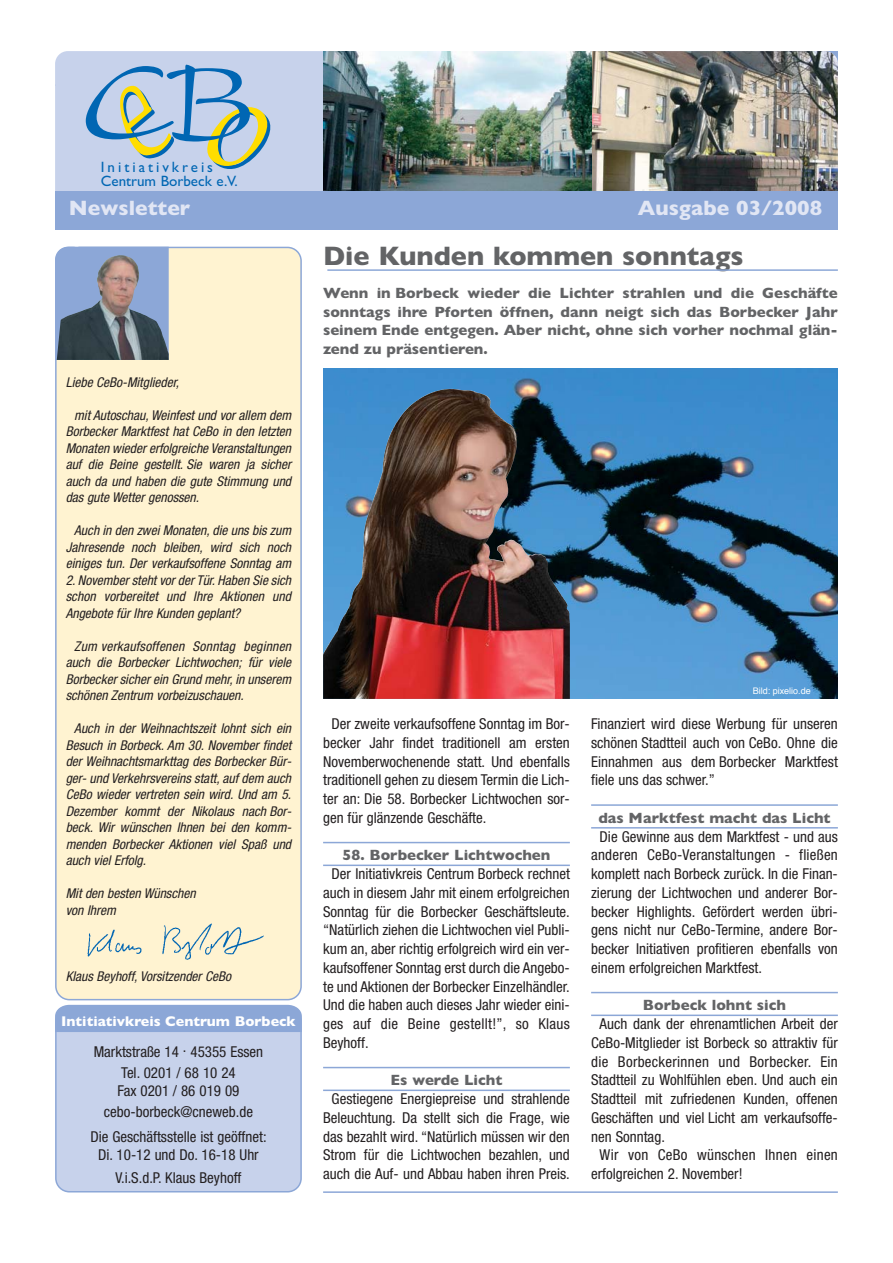
<style>
.page{position:relative;width:893px;height:1263px;background:#fff}
.page>*{position:absolute;margin:0;border:0;box-sizing:border-box;transform-origin:0 0}
.t1{font:700 27px "Gill Sans";color:#636466}
.t2{font:700 21px "Gill Sans";color:#e1e6f4}
.t3{font:condensed 15px/18.8px "Helvetica Neue";color:#231f20;text-align:justify}
.t4{font:700 15px/18.8px "Gill Sans";color:#636466;text-align:justify}
.t5{font:condensed 15px "Helvetica Neue";letter-spacing:.02em;color:#231f20}
.t6{font:15px/13.5px "Gill Sans";letter-spacing:.18em;color:#0066b3}
.t7{font:700 14.25px "Gill Sans";color:#fff}
.t8{font:italic condensed 13.5px/16.5px "Helvetica Neue";color:#231f20;text-align:justify}
.t9{font:9px "Helvetica";color:#fff}
</style>
<div class="page">
<hr style="left:323px;top:1191px;width:514px;height:2px;background:#8ca7d7">
<div style="left:55px;top:51px;width:782px;height:166px;background:#c7d2eb;border-radius:13px"></div>
<img style="left:591px;top:51px;width:246px;height:140px">
<img style="left:323px;top:51px;width:268px;height:140px">
<div style="left:55px;top:191px;width:782px;height:39px;background:#8ca7d7"></div>
<div style="left:55px;top:247px;width:247px;height:753px;background:#fff3d1"></div>
<div style="left:55px;top:1031px;width:247px;height:162px;background:#c7d2eb"></div>
<div style="left:55px;top:1005px;width:247px;height:26px;background:#8ca7d7"></div>
<svg style="left:86px;top:65px;width:185px;height:104px"></svg>
<svg style="left:55px;top:247px;width:114px;height:113px"></svg>
<img style="left:57px;top:255px;width:112px;height:105px">
<img style="left:81px;top:921px;width:189px;height:41px">
<hr style="left:327px;top:269px;width:510px;height:2px;background:#8ca7d7">
<hr style="left:591px;top:804px;width:246px;height:2px;background:#8ca7d7">
<hr style="left:591px;top:827px;width:246px;height:2px;background:#8ca7d7">
<hr style="left:591px;top:992px;width:246px;height:1px;background:#8ca7d7">
<hr style="left:591px;top:1015px;width:246px;height:1px;background:#8ca7d7">
<img style="left:323px;top:368px;width:514px;height:331px">
<hr style="left:323px;top:842px;width:247px;height:1px;background:#8ca7d7">
<hr style="left:323px;top:865px;width:247px;height:1px;background:#8ca7d7">
<hr style="left:323px;top:1067px;width:247px;height:1px;background:#8ca7d7">
<hr style="left:323px;top:1090px;width:247px;height:1px;background:#8ca7d7">
<div style="left:55px;top:247px;width:31px;height:36px;background:#8ca7d7;border-radius:13px"></div>
<img style="left:323px;top:388px;width:247px;height:311px">
<p class="t6" style="left:101px;top:162px;width:138px">Initiativkreis<br>Centrum Borbeck e.V.</p>
<h2 class="t2" style="left:69px;top:201px;width:123px">Newsletter</h2>
<h2 class="t2" style="left:637px;top:201px;width:186px">Ausgabe 03/2008</h2>
<h1 class="t1" style="left:323px;top:247px;width:422px">Die Kunden kommen sonntags</h1>
<p class="t8" style="left:66px;top:375px;width:117px">Liebe CeBo-Mitglieder,</p>
<p class="t8" style="left:66px;top:408px;width:229px;text-indent:9px">mit Autoschau, Weinfest und vor allem dem Borbecker Marktfest hat CeBo in den letzten Monaten wiedererfolgreiche Veranstaltungen auf die Beine gestellt. Sie waren ja sicher auch da und haben die gute Stimmung und das gute Wetter genossen.</p>
<p class="t8" style="left:66px;top:523px;width:229px;text-indent:9px">Auch in den zweiMonaten, die uns bis zum Jahresende noch bleiben, wird sich noch einiges tun. Der verkaufsoffene Sonntag am</p>
<p class="t8" style="left:66px;top:573px;width:229px">2. Novembersteht vorderTür. Haben Sie sich schon vorbereitet und Ihre Aktionen und Angebote für Ihre Kunden geplant?</p>
<p class="t8" style="left:66px;top:639px;width:229px;text-indent:9px">Zum verkaufsoffenen Sonntag beginnen auch die Borbecker Lichtwochen; für viele Borbeckersicherein Grund mehr, in unserem schönen Zentrum vorbeizuschauen.</p>
<p class="t8" style="left:66px;top:721px;width:229px;text-align:left;text-indent:9px">Auch in der Weihnachtszeit lohnt sich ein Besuch in Borbeck. Am 30. November findet der Weihnachtsmarkttag des Borbecker Bür&shy;ger- und Verkehrsvereins statt, auf dem auch CeBo wieder vertreten sein wird. Und am 5.<br>Dezember kommt der Nikolaus nach Bor&shy;beck. Wir wünschen Ihnen bei den komm&shy;menden Borbecker Aktionen viel Spaß und auch viel Erfolg.</p>
<p class="t8" style="left:66px;top:886px;width:134px">Mit den besten Wünschen von Ihrem</p>
<p class="t8" style="left:66px;top:969px;width:169px">Klaus Beyhoff, Vorsitzender CeBo</p>
<p class="t7" style="left:61px;top:1017px;width:236px">Intitiativkreis Centrum Borbeck</p>
<p class="t3" style="left:94px;top:1042px;width:171px;line-height:21.1px;text-align:center">Marktstraße 14 . 45355 Essen<br>Tel. 0201 / 68 10 24</p>
<p class="t3" style="left:104px;top:1082px;width:151px;line-height:21.1px;text-align:center">Fax 0201 / 86 019 09 cebo-borbeck@cneweb.de</p>
<p class="t3" style="left:90px;top:1128px;width:178px;text-align:center">Die Geschäftsstelle ist geöffnet:<br>Di. 10-12 und Do. 16-18 Uhr</p>
<p class="t3" style="left:115px;top:1170px;width:127px">V.i.S.d.P. Klaus Beyhoff</p>
<p class="t4" style="left:323px;top:285px;width:516px">Wenn in Borbeck wieder die Lichter strahlen und die Geschäfte sonntags ihre Pforten öffnen, dann neigt sich das Borbecker Jahr seinem Ende entgegen. Aber nicht, ohne sich vorher nochmal glän&shy;zend zu präsentieren.</p>
<p class="t3" style="left:323px;top:716px;width:248px;text-indent:9px">Der zweite verkaufsoffene Sonntag im Bor&shy;becker Jahr findet traditionell am ersten Novemberwochenende statt. Und ebenfalls traditionell gehen zu diesem Termin die Lich&shy;ter an: Die 58. Borbecker Lichtwochen sor&shy;gen für glänzende Geschäfte.</p>
<p class="t4" style="left:342px;top:848px;width:209px">58. Borbecker Lichtwochen</p>
<p class="t3" style="left:323px;top:866px;width:248px;text-indent:9px">Der Initiativkreis Centrum Borbeck rechnet auch in diesem Jahr mit einem erfolgreichen Sonntag für die Borbecker Geschäftsleute. “Natürlich ziehen die Lichtwochen viel Publi&shy;kum an, aber richtig erfolgreich wird ein ver&shy;kaufsoffener Sonntag erst durch die Angebo&shy;te und Aktionen der Borbecker Einzelhändler.<br>Und die haben auch dieses Jahr wieder eini&shy;ges auf die Beine gestellt!”, so Klaus Beyhoff.</p>
<p class="t4" style="left:390px;top:1073px;width:113px">Es werde Licht</p>
<p class="t3" style="left:323px;top:1091px;width:248px;text-align:center">Gestiegene Energiepreise und strahlende Beleuchtung. Da stellt sich die Frage, wie das bezahlt wird. “Natürlich müssen wir den Strom für die Lichtwochen bezahlen, und auch die Auf- und Abbau haben ihren Preis.</p>
<p class="t9" style="left:752px;top:687px;width:59px">Bild: pixelio.de</p>
<p class="t3" style="left:591px;top:716px;width:248px">Finanziert wird diese Werbung für unseren schönen Stadtteil auch von CeBo. Ohne die Einnahmen aus dem Borbecker Marktfest fiele uns das schwer.”</p>
<p class="t4" style="left:598px;top:810px;width:234px">das Marktfest macht das Licht</p>
<p class="t3" style="left:591px;top:828px;width:248px;text-indent:9px">Die Gewinne aus dem Marktfest - und aus anderen CeBo-Veranstaltungen - fließen komplett nach Borbeck zurück. In die Finan&shy;zierung der Lichtwochen und anderer Bor&shy;becker Highlights. Gefördert werden übri&shy;gens nicht nur CeBo-Termine, andere Bor&shy;becker Initiativen profitieren ebenfalls von einem erfolgreichen Marktfest.</p>
<p class="t4" style="left:643px;top:998px;width:144px">Borbeck lohnt sich</p>
<p class="t3" style="left:599px;top:1016px;width:240px">Auch dank der ehrenamtlichen Arbeit der</p>
<p class="t3" style="left:591px;top:1034px;width:248px">CeBo-Mitglieder ist Borbeck so attraktiv für</p>
<p class="t5" style="left:591px;top:1056px;width:248px">die Borbeckerinnen und Borbecker. Ein</p>
<p class="t3" style="left:591px;top:1072px;width:248px">Stadtteil zu Wohlfühlen eben. Und auch ein</p>
<p class="t3" style="left:591px;top:1091px;width:248px">Stadtteil mit zufriedenen Kunden, offenen</p>
<p class="t3" style="left:591px;top:1109px;width:248px">Geschäften und viel Licht am verkaufsoffe-</p>
<p class="t3" style="left:591px;top:1128px;width:75px">nen Sonntag.</p>
<p class="t5" style="left:599px;top:1150px;width:240px">Wir von CeBo wünschen Ihnen einen</p>
<p class="t3" style="left:591px;top:1166px;width:153px">erfolgreichen 2. November!</p>
</div>
